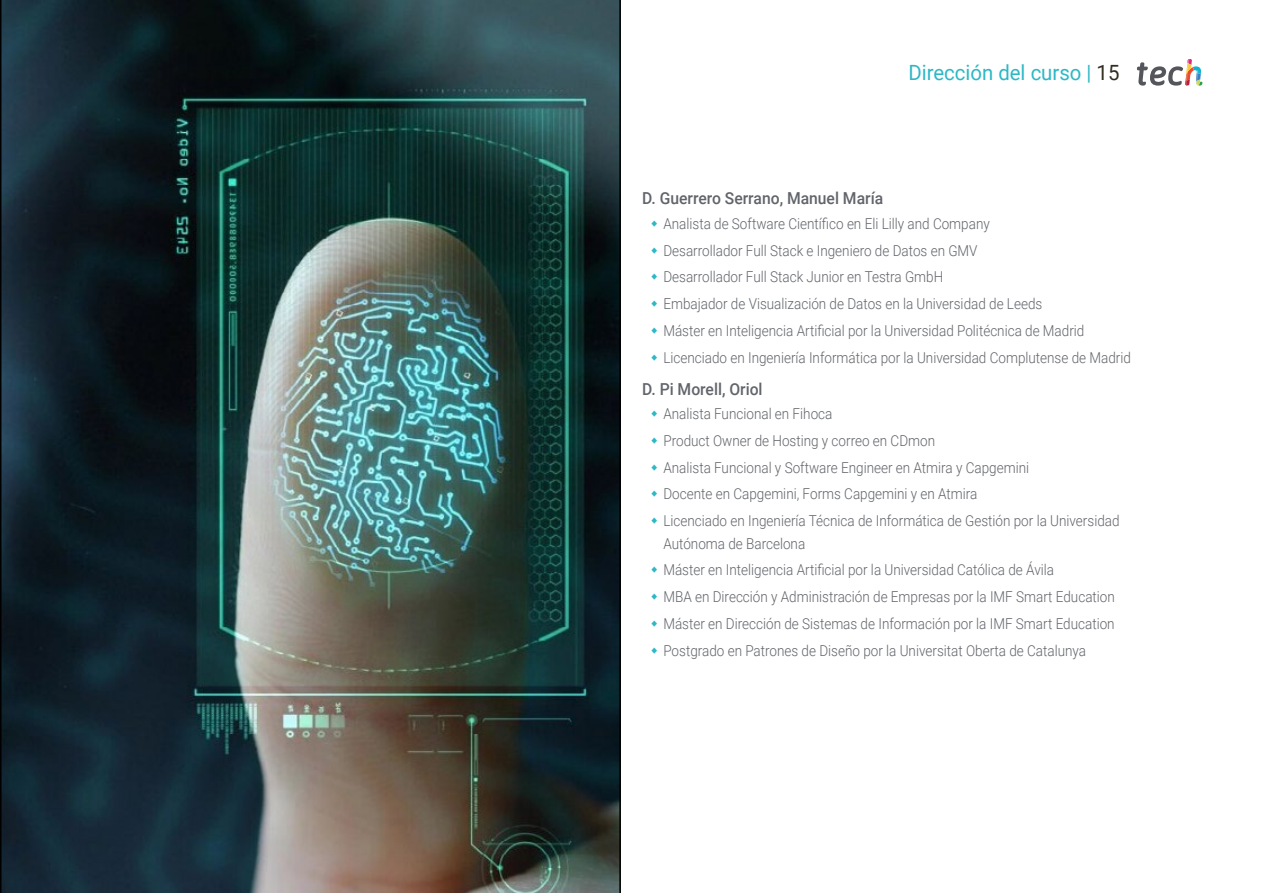
<style>
.page{position:relative;width:1263px;height:893px;background:#fff}
.page>*{position:absolute;margin:0;border:0;box-sizing:border-box;transform-origin:0 0}
.t1{font:21px "Roboto";color:#2db8c5}
.t2{font:500 16.5px "Roboto";color:#61646a;scale:.95 1}
.t3{font:300 15px/26.7px "Roboto";color:#61646a;scale:.9 1}
.s1{color:#312e20}
</style>
<div class="page">
<svg style="left:1137px;top:59px;width:65px;height:27px"></svg>
<img style="left:0;top:0;width:621px;height:893px">
<h1 class="t1" style="left:908px;top:57px;width:213px">Dirección del curso | <span class="s1">15</span></h1>
<p class="t2" style="left:642px;top:187px;width:255px">D. Guerrero Serrano, Manuel María</p>
<p class="t3" style="left:663px;top:210px;width:521px">Analista de Software Científico en Eli Lilly and Company<br>Desarrollador Full Stack e Ingeniero de Datos en GMV<br>Desarrollador Full Stack Junior en Testra GmbH<br>Embajador de Visualización de Datos en la Universidad de Leeds<br>Máster en Inteligencia Artificial por la Universidad Politécnica de Madrid Licenciado en Ingeniería Informática por la Universidad Complutense de Madrid</p>
<p class="t2" style="left:642px;top:377px;width:128px">D. Pi Morell, Oriol</p>
<p class="t3" style="left:663px;top:400px;width:508px">Analista Funcional en Fihoca<br>Product Owner de Hosting y correo en CDmon<br>Analista Funcional y Software Engineer en Atmira y Capgemini<br>Docente en Capgemini, Forms Capgemini y en Atmira<br>Licenciado en Ingeniería Técnica de Informática de Gestión por la Universidad</p>
<p class="t3" style="left:663px;top:529px;width:503px">Autónoma de Barcelona<br>Máster en Inteligencia Artificial por la Universidad Católica de Ávila<br>MBA en Dirección y Administración de Empresas por la IMF Smart Education Máster en Dirección de Sistemas de Información por la IMF Smart Education Postgrado en Patrones de Diseño por la Universitat Oberta de Catalunya</p>
</div>
